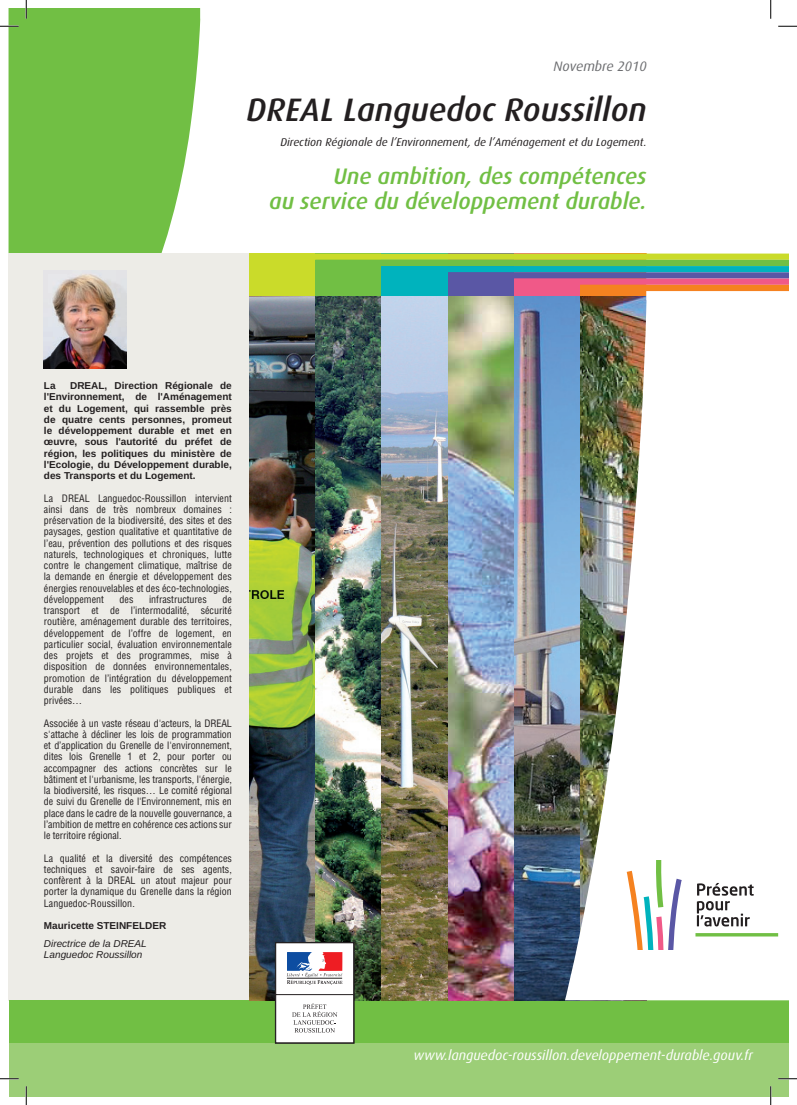
<style>
.page{position:relative;width:797px;height:1105px;background:#fff}
.page>*{position:absolute;margin:0;border:0;box-sizing:border-box;transform-origin:0 0}
.t1{font:italic 500 32.5px "Dax OT";color:#231f20}
.t2{font:italic 500 22.5px/25px "Dax OT";color:#71bf44;text-align:right}
.t3{font:italic 13.75px "Dax OT";color:#fff}
.t4{font:italic 13.75px "Dax OT";color:#6c6d70}
.t5{font:italic 11.25px "Dax OT";color:#231f20}
.t6{font:condensed 10px/11.2px "Helvetica LT Std";color:#231f20;text-align:justify}
.t7{font:700 10px/11.2px "Liberation Sans";color:#231f20;text-align:justify}
.t8{font:italic 10px/11.2px "Liberation Sans";color:#231f20}
</style>
<div class="page">
<svg style="left:9px;top:9px;width:191px;height:245px;background:#7bc351"></svg>
<div style="left:9px;top:254px;width:240px;height:118px;background:#edece7"></div>
<div style="left:9px;top:368px;width:240px;height:632px;background:#edece7"></div>
<div style="left:9px;top:1000px;width:779px;height:61px;background:#71bf44"></div>
<div style="left:9px;top:1043px;width:779px;height:53px;background:#9cce77"></div>
<div style="left:249px;top:254px;width:67px;height:746px;background:#cadb2a"></div>
<img style="left:249px;top:297px;width:67px;height:703px">
<img style="left:316px;top:266px;width:66px;height:734px">
<img style="left:382px;top:272px;width:66px;height:728px">
<img style="left:448px;top:279px;width:64px;height:721px">
<div style="left:276px;top:943px;width:78px;height:52px;background:#fff"></div>
<div style="left:276px;top:994px;width:78px;height:49px;background:#fff"></div>
<div style="left:275px;top:994px;width:79px;height:49px;border:1px solid #231f20"></div>
<svg style="left:292px;top:1003px;width:45px;height:29px"></svg>
<svg style="left:287px;top:952px;width:55px;height:33px"></svg>
<div style="left:275px;top:942px;width:79px;height:101px;border:1px solid #231f20"></div>
<img style="left:512px;top:279px;width:276px;height:721px">
<div style="left:249px;top:254px;width:539px;height:6px;background:#cadb2a"></div>
<div style="left:316px;top:260px;width:472px;height:6px;background:#71bf44"></div>
<div style="left:382px;top:266px;width:406px;height:6px;background:#00b3bd"></div>
<div style="left:448px;top:272px;width:340px;height:7px;background:#5a57a5"></div>
<div style="left:514px;top:279px;width:274px;height:6px;background:#f05988"></div>
<div style="left:580px;top:285px;width:208px;height:6px;background:#f58220"></div>
<img style="left:44px;top:271px;width:83px;height:97px">
<hr style="left:695px;top:933px;width:83px;height:3px;background:#71bf44">
<svg style="left:697px;top:883px;width:56px;height:43px"></svg>
<svg style="left:624px;top:860px;width:60px;height:90px"></svg>
<svg style="left:0;top:25px;width:19px;height:2px"></svg>
<svg style="left:778px;top:25px;width:19px;height:2px"></svg>
<svg style="left:0;top:1078px;width:19px;height:1px"></svg>
<svg style="left:778px;top:1078px;width:19px;height:1px"></svg>
<svg style="left:25px;top:0;width:2px;height:19px"></svg>
<svg style="left:25px;top:1086px;width:2px;height:19px"></svg>
<svg style="left:770px;top:0;width:1px;height:19px"></svg>
<svg style="left:770px;top:1086px;width:1px;height:19px"></svg>
<h3 class="t4" style="left:553px;top:59px;width:94px">Novembre 2010</h3>
<h1 class="t1" style="left:246px;top:92px;width:401px">dreal Languedoc Roussillon</h1>
<p class="t5" style="left:280px;top:136px;width:367px">Direction Régionale de l’Environnement, de l’Aménagement et du Logement.</p>
<h2 class="t2" style="left:269px;top:164px;width:379px">Une ambition, des compétences<br>au service du développement durable.</h2>
<p class="t7" style="left:44px;top:380px;width:189px;text-indent:26px">DREAL, Direction Régionale de l'Environnement, de l'Aménagement et du Logement, qui rassemble près de quatre cents personnes, promeut le développement durable et met en œuvre, sous l'autorité du préfet de région, les politiques du ministère de l'Ecologie, du Développement durable, des Transports et du Logement.</p>
<p class="t6" style="left:44px;top:492px;width:189px">La DREAL Languedoc-Roussillon intervient ainsi dans de très nombreux domaines : préservation de la biodiversité, des sites et des paysages, gestion qualitative et quantitative de l’eau, prévention des pollutions et des risques naturels, technologiques et chroniques, lutte contre le changement climatique, maîtrise de la demande en énergie et développement des énergies renouvelables et des éco-technologies, développement</p>
<p class="t7" style="left:44px;top:380px;width:13px">La</p>
<p class="t6" style="left:120px;top:593px;width:15px">des</p>
<p class="t6" style="left:149px;top:593px;width:59px">infrastructures</p>
<p class="t6" style="left:44px;top:593px;width:189px;text-indent:178px">de transport et de l’intermodalité, sécurité routière, aménagement durable des territoires, développement de l’offre de logement, en particulier social, évaluation environnementale des projets et des programmes, mise à disposition de données environnementales, promotion de l’intégration du développement durable dans les politiques publiques et privées…</p>
<p class="t6" style="left:44px;top:717px;width:189px">Associée à un vaste réseau d'acteurs, la DREAL s'attache à décliner les lois de programmation et d’application du Grenelle de l'environnement, dites lois Grenelle 1 et 2, pour porter ou accompagner des actions concrètes sur le bâtiment et l'urbanisme, les transports, l'énergie, la biodiversité, les risques… Le comité régional de suivi du Grenelle de l'Environnement, mis en place dans le cadre de la nouvelle gouvernance, a l’ambition de mettre en cohérence ces actions sur le territoire régional.</p>
<p class="t6" style="left:44px;top:852px;width:189px">La qualité et la diversité des compétences techniques et savoir-faire de ses agents, confèrent à la DREAL un atout majeur pour porter la dynamique du Grenelle dans la région Languedoc-Roussillon.</p>
<p class="t7" style="left:44px;top:920px;width:124px">Mauricette STEINFELDER</p>
<p class="t8" style="left:44px;top:937px;width:104px">Directrice de la DREAL<br>Languedoc Roussillon</p>
<h3 class="t3" style="left:413px;top:1047px;width:341px">www.languedoc-roussillon.developpement-durable.gouv.fr</h3>
</div>
